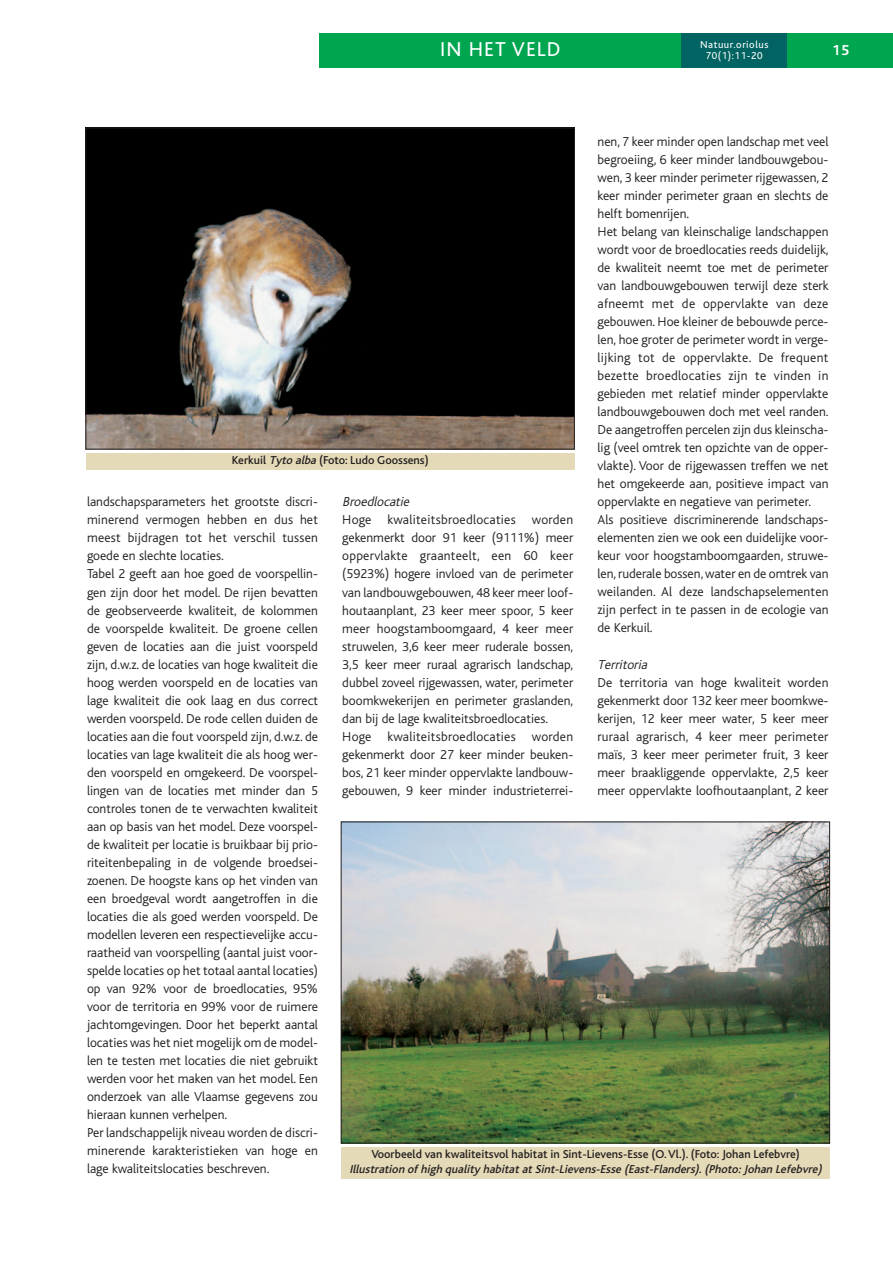
<style>
.page{position:relative;width:893px;height:1262px;background:#fff}
.page>*{position:absolute;margin:0;border:0;box-sizing:border-box;transform-origin:0 0}
.t1{font:21px "Bliss";letter-spacing:.05em;color:#fff}
.t2{font:700 15px "Bliss";color:#fff}
.t3{font:300 13.5px/18px "Bliss";color:#231f20}
.t4{font:italic 300 13.5px "Bliss";color:#231f20}
.t5{font:500 12px "Bliss";color:#231f20}
.t6{font:italic 500 12px "Bliss";color:#231f20}
.t7{font:10.5px/10.5px "Bliss";letter-spacing:.05em;color:#fff;text-align:center}
.s1{font-style:italic}
</style>
<div class="page">
<div style="left:319px;top:33px;width:383px;height:34px;background:#00a54f"></div>
<div style="left:681px;top:33px;width:106px;height:34px;background:#016462"></div>
<div style="left:787px;top:33px;width:105px;height:34px;background:#00a54f"></div>
<img style="left:87px;top:130px;width:485px;height:317px">
<div style="left:85px;top:128px;width:489px;height:321px;border:1px solid #231f20"></div>
<div style="left:86px;top:453px;width:488px;height:16px;background:#e5dab7"></div>
<img style="left:343px;top:823px;width:485px;height:318px">
<div style="left:341px;top:821px;width:489px;height:322px;border:1px solid #231f20"></div>
<div style="left:341px;top:1147px;width:489px;height:31px;background:#e5dab7"></div>
<h1 class="t1" style="left:440px;top:42px;width:122px">IN HET VELD</h1>
<p class="t7" style="left:700px;top:40px;width:70px">Natuur.oriolus<br>70(1):11-20</p>
<p class="t2" style="left:832px;top:44px;width:19px">15</p>
<p class="t3" style="left:597px;top:134px;width:232px">nen, 7 keer minder open landschap met veel begroeiing, 6 keer minder landbouwgebou&shy;wen, 3 keer minder perimeter rijgewassen, 2 keer minder perimeter graan en slechts de helft bomenrijen.<br>Het belang van kleinschalige landschappen wordt voor de broedlocaties reeds duidelijk, de kwaliteit neemt toe met de perimeter van landbouwgebouwen terwijl deze sterk afneemt met de oppervlakte van deze gebouwen. Hoe kleiner de bebouwde perce&shy;len, hoe groter de perimeter wordt in verge&shy;lijking tot de oppervlakte. De frequent bezette broedlocaties zijn te vinden in gebieden met relatief minder oppervlakte landbouwgebouwen doch met veel randen.<br>De aangetroffen percelen zijn dus kleinscha&shy;lig (veel omtrek ten opzichte van de opper&shy;vlakte). Voor de rijgewassen treffen we net het omgekeerde aan, positieve impact van oppervlakte en negatieve van perimeter.<br>Als positieve discriminerende landschaps&shy;elementen zien we ook een duidelijke voor&shy;keur voor hoogstamboomgaarden, struwe&shy;len, ruderale bossen, water en de omtrek van weilanden. Al deze landschapselementen zijn perfect in te passen in de ecologie van de Kerkuil.</p>
<p class="t4" style="left:597px;top:659px;width:54px">Territoria</p>
<p class="t3" style="left:597px;top:674px;width:232px;text-align:justify">De territoria van hoge kwaliteit worden gekenmerkt door 132 keer meer boomkwe&shy;kerijen, 12 keer meer water, 5 keer meer ruraal agrarisch, 4 keer meer perimeter maïs, 3 keer meer perimeter fruit, 3 keer meer braakliggende oppervlakte, 2,5 keer meer oppervlakte loofhoutaanplant, 2 keer</p>
<p class="t5" style="left:232px;top:456px;width:198px">Kerkuil <span class="s1">Tyto alba</span> (Foto: Ludo Goossens)</p>
<p class="t3" style="left:87px;top:494px;width:232px">landschapsparameters het grootste discri&shy;minerend vermogen hebben en dus het meest bijdragen tot het verschil tussen goede en slechte locaties.<br>Tabel 2 geeft aan hoe goed de voorspellin&shy;gen zijn door het model. De rijen bevatten de geobserveerde kwaliteit, de kolommen de voorspelde kwaliteit. De groene cellen geven de locaties aan die juist voorspeld zijn, d.w.z. de locaties van hoge kwaliteit die hoog werden voorspeld en de locaties van lage kwaliteit die ook laag en dus correct werden voorspeld. De rode cellen duiden de locaties aan die fout voorspeld zijn, d.w.z. de locaties van lage kwaliteit die als hoog wer&shy;den voorspeld en omgekeerd. De voorspel&shy;lingen van de locaties met minder dan 5 controles tonen de te verwachten kwaliteit aan op basis van het model. Deze voorspel&shy;de kwaliteit per locatie is bruikbaar bij prio&shy;riteitenbepaling in de volgende broedsei&shy;zoenen. De hoogste kans op het vinden van een broedgeval wordt aangetroffen in die locaties die als goed werden voorspeld. De modellen leveren een respectievelijke accu&shy;raatheid van voorspelling (aantal juist voor&shy;spelde locaties op het totaal aantal locaties) op van 92% voor de broedlocaties, 95% voor de territoria en 99% voor de ruimere jachtomgevingen. Door het beperkt aantal locaties was het niet mogelijk om de model&shy;len te testen met locaties die niet gebruikt werden voor het maken van het model. Een onderzoek van alle Vlaamse gegevens zou hieraan kunnen verhelpen.<br>Per landschappelijk niveau worden de discri&shy;minerende karakteristieken van hoge en lage kwaliteitslocaties beschreven.</p>
<p class="t4" style="left:342px;top:497px;width:71px">Broedlocatie</p>
<p class="t3" style="left:342px;top:512px;width:232px">Hoge kwaliteitsbroedlocaties worden gekenmerkt door 91 keer (9111%) meer oppervlakte graanteelt, een 60 keer (5923%) hogere invloed van de perimeter van landbouwgebouwen, 48 keer meer loof&shy;houtaanplant, 23 keer meer spoor, 5 keer meer hoogstamboomgaard, 4 keer meer struwelen, 3,6 keer meer ruderale bossen, 3,5 keer meer ruraal agrarisch landschap, dubbel zoveel rijgewassen, water, perimeter boomkwekerijen en perimeter graslanden, dan bij de lage kwaliteitsbroedlocaties.<br>Hoge kwaliteitsbroedlocaties worden gekenmerkt door 27 keer minder beuken&shy;bos, 21 keer minder oppervlakte landbouw&shy;gebouwen, 9 keer minder industrieterrei-</p>
<p class="t5" style="left:371px;top:1149px;width:430px">Voorbeeld van kwaliteitsvol habitat in Sint-Lievens-Esse (O. Vl.). (Foto: Johan Lefebvre)</p>
<p class="t6" style="left:349px;top:1164px;width:476px">Illustration of high quality habitat at Sint-Lievens-Esse (East-Flanders).(Photo:Johan Lefebvre)</p>
</div>
